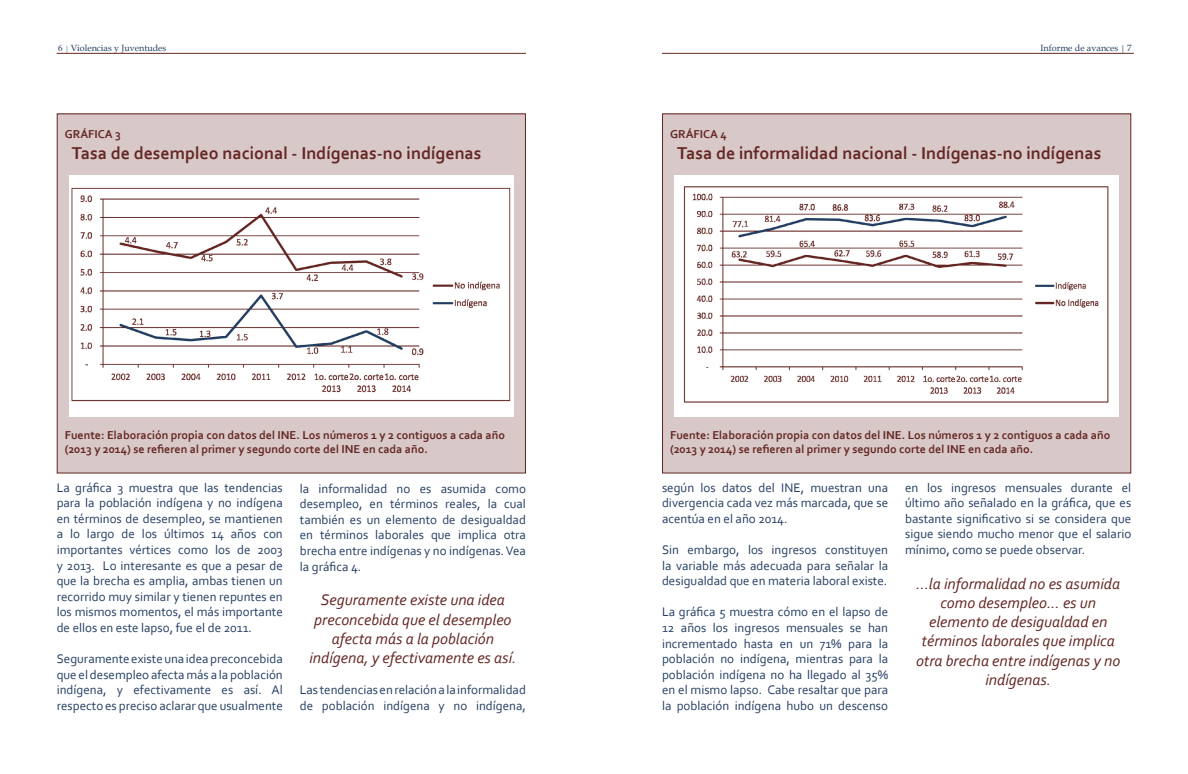
<style>
.page{position:relative;width:1188px;height:774px;background:#fff}
.page>*{position:absolute;margin:0;border:0;box-sizing:border-box;transform-origin:0 0}
.t1{font:700 18px "Corbel";color:#642723}
.t2{font:italic 16px/19.2px "Corbel";color:#642723;text-align:center}
.t3{font:13px/15.6px "Corbel";color:#243e62;text-align:justify}
.t4{font:700 12px/14.4px "Corbel";color:#642723}
.t5{font:9px "Book Antiqua";color:#243e62}
.s1{font-family:"Garamond";font-style:italic;font-size:8px}
.s2{font-size:8px}
</style>
<div class="page">
<hr style="left:57px;top:53px;width:469px;height:1px;background:#642723">
<hr style="left:662px;top:53px;width:472px;height:1px;background:#642723">
<div style="left:663px;top:114px;width:468px;height:359px;background:#d8c9c8"></div>
<img style="left:675px;top:175px;width:443px;height:241px">
<div style="left:57px;top:114px;width:468px;height:359px;background:#d8c9c8"></div>
<img style="left:70px;top:175px;width:443px;height:241px">
<p class="t5" style="left:58px;top:42px;width:110px">6 <span class="s1">|</span> Violencias y Juventudes</p>
<p class="t5" style="left:1041px;top:42px;width:92px">Informe de avances <span class="s2">|</span> 7</p>
<p class="t4" style="left:65px;top:126px;width:58px">GRÁFICA 3</p>
<h1 class="t1" style="left:72px;top:142px;width:411px">Tasa de desempleo nacional - Indígenas-no indígenas</h1>
<p class="t4" style="left:65px;top:427px;width:442px">Fuente: Elaboración propia con datos del INE. Los números 1 y 2 contiguos a cada año (2013 y 2014) se refieren al primer y segundo corte del INE en cada año.</p>
<p class="t3" style="left:300px;top:480px;width:228px">la informalidad no es asumida como desempleo, en términos reales, la cual también es un elemento de desigualdad en términos laborales que implica otra brecha entre indígenas y no indígenas. Vea la gráfica 4.</p>
<p class="t2" style="left:309px;top:590px;width:208px">Seguramente existe una idea preconcebida que el desempleo afecta más a la población indígena, y efectivamente es así.</p>
<p class="t3" style="left:300px;top:682px;width:228px">Las tendencias en relación a la informalidad de población indígena y no indígena,</p>
<p class="t3" style="left:57px;top:479px;width:228px">La gráfica 3 muestra que las tendencias para la población indígena y no indígena en términos de desempleo, se mantienen a lo largo de los últimos 14 años con importantes vértices como los de 2003 y 2013. Lo interesante es que a pesar de que la brecha es amplia, ambas tienen un recorrido muy similar y tienen repuntes en los mismos momentos, el más importante de ellos en este lapso, fue el de 2011.</p>
<p class="t3" style="left:57px;top:651px;width:228px">Seguramente existe una idea preconcebida que el desempleo afecta más a la población indígena, y efectivamente es así. Al respecto es preciso aclarar que usualmente</p>
<p class="t4" style="left:670px;top:126px;width:58px">GRÁFICA 4</p>
<h1 class="t1" style="left:677px;top:142px;width:426px">Tasa de informalidad nacional - Indígenas-no indígenas</h1>
<p class="t4" style="left:670px;top:427px;width:442px">Fuente: Elaboración propia con datos del INE. Los números 1 y 2 contiguos a cada año (2013 y 2014) se refieren al primer y segundo corte del INE en cada año.</p>
<p class="t3" style="left:905px;top:479px;width:228px">en los ingresos mensuales durante el último año señalado en la gráfica, que es bastante significativo si se considera que sigue siendo mucho menor que el salario mínimo, como se puede observar.</p>
<p class="t2" style="left:916px;top:573px;width:206px">...la informalidad no es asumida como desempleo... es un elemento de desigualdad en términos laborales que implica otra brecha entre indígenas y no indígenas.</p>
<p class="t3" style="left:662px;top:479px;width:228px">según los datos del INE, muestran una divergencia cada vez más marcada, que se acentúa en el año 2014.</p>
<p class="t3" style="left:662px;top:542px;width:228px">Sin embargo, los ingresos constituyen la variable más adecuada para señalar la desigualdad que en materia laboral existe.</p>
<p class="t3" style="left:662px;top:604px;width:228px">La gráfica 5 muestra cómo en el lapso de 12 años los ingresos mensuales se han incrementado hasta en un 71% para la población no indígena, mientras para la población indígena no ha llegado al 35% en el mismo lapso. Cabe resaltar que para la población indígena hubo un descenso</p>
</div>
